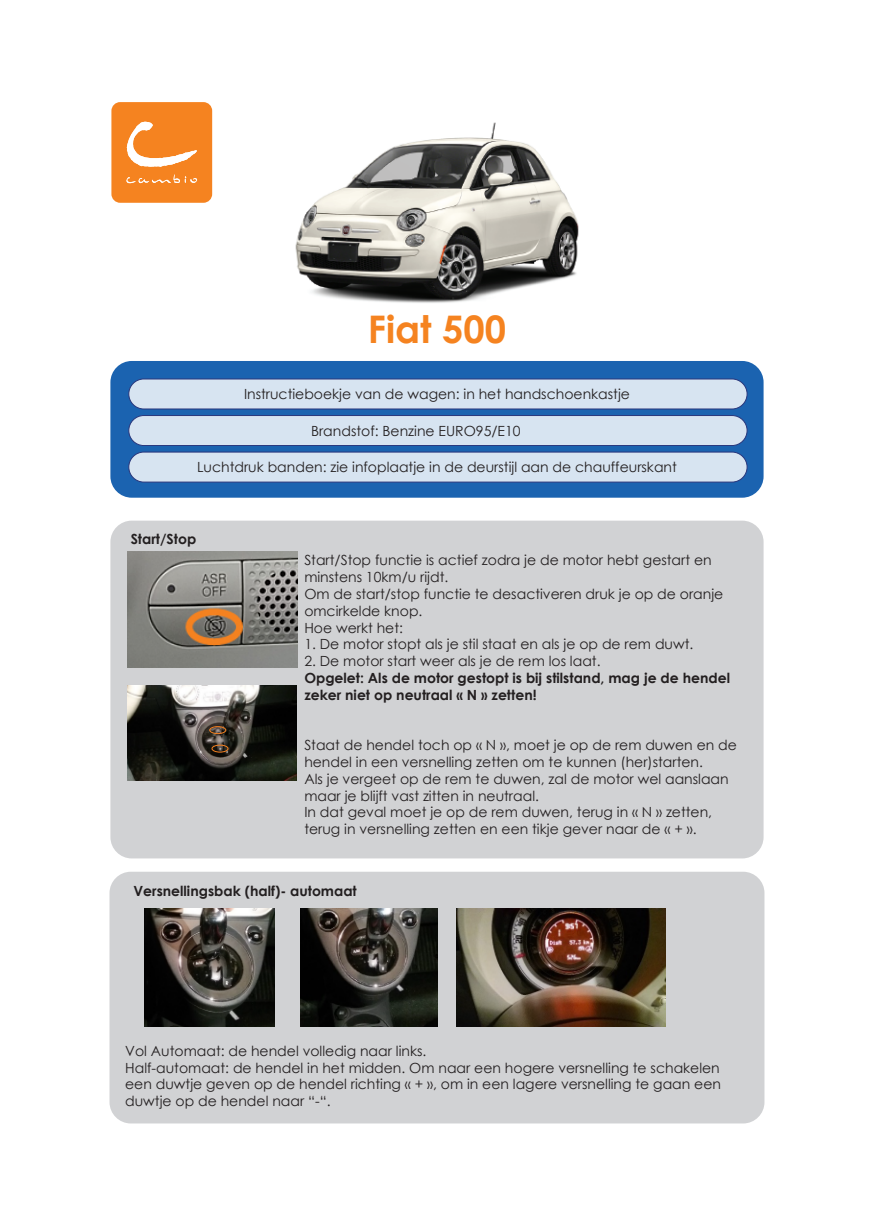
<style>
.page{position:relative;width:874px;height:1225px;background:#fff}
.page>*{position:absolute;margin:0;border:0;box-sizing:border-box;transform-origin:0 0}
.t1{font:700 38px "Century Gothic";color:#f58320}
.t2{font:14px/16.8px "Century Gothic";color:#231f20}
.t3{font:700 14px/16.8px "Century Gothic";color:#231f20}
</style>
<div class="page">
<div style="left:109px;top:871px;width:655px;height:252px;background:#d1d2d4;border-radius:21px"></div>
<img style="left:456px;top:909px;width:209px;height:117px">
<img style="left:301px;top:908px;width:136px;height:118px">
<div style="left:110px;top:520px;width:653px;height:338px;background:#d1d2d4;border-radius:21px"></div>
<img style="left:128px;top:551px;width:169px;height:116px">
<img style="left:144px;top:909px;width:130px;height:117px">
<img style="left:295px;top:122px;width:284px;height:181px">
<div style="left:110px;top:361px;width:653px;height:137px;background:#1b63b0;border-radius:21px"></div>
<div style="left:129px;top:379px;width:617px;height:30px;background:#d7e4f1;border-radius:15px"></div>
<div style="left:128px;top:379px;width:619px;height:30px;border:1px solid #2b2d71;border-radius:15px"></div>
<div style="left:129px;top:415px;width:617px;height:30px;background:#d7e4f1;border-radius:15px"></div>
<div style="left:128px;top:415px;width:619px;height:31px;border:1px solid #2b2d71;border-radius:15px"></div>
<div style="left:129px;top:452px;width:617px;height:30px;background:#d7e4f1;border-radius:15px"></div>
<div style="left:128px;top:452px;width:619px;height:30px;border:1px solid #2b2d71;border-radius:15px"></div>
<img style="left:127px;top:685px;width:169px;height:95px">
<div style="left:209px;top:726px;width:17px;height:8px;border:1px solid #f48121;border-radius:50%"></div>
<div style="left:211px;top:744px;width:17px;height:8px;border:1px solid #f48121;border-radius:50%"></div>
<div style="left:111px;top:102px;width:101px;height:101px;background:#f58320;border-radius:9px"></div>
<svg style="left:127px;top:122px;width:70px;height:45px"></svg>
<svg style="left:126px;top:174px;width:71px;height:9px"></svg>
<h1 class="t1" style="left:367px;top:300px;width:140px">Fiat 500</h1>
<p class="t2" style="left:244px;top:386px;width:387px">Instructieboekje van de wagen: in het handschoenkastje</p>
<p class="t2" style="left:311px;top:422px;width:211px">Brandstof: Benzine EURO95/E10</p>
<p class="t2" style="left:197px;top:458px;width:481px">Luchtdruk banden: zie infoplaatje in de deurstijl aan de chauffeurskant</p>
<p class="t3" style="left:131px;top:530px;width:67px">Start/Stop</p>
<p class="t2" style="left:304px;top:551px;width:420px">Start/Stop functie is actief zodra je de motor hebt gestart en minstens 10km/u rijdt.<br>Om de start/stop functie te desactiveren druk je op de oranje omcirkelde knop.<br>Hoe werkt het:</p>
<p class="t2" style="left:304px;top:635px;width:390px">1. De motor stopt als je stil staat en als je op de rem duwt.</p>
<p class="t2" style="left:304px;top:652px;width:297px">2. De motor start weer als je de rem los laat.</p>
<p class="t3" style="left:304px;top:669px;width:427px">Opgelet: Als de motor gestopt is bij stilstand, mag je de hendel zeker niet op neutraal « N » zetten!</p>
<p class="t2" style="left:304px;top:736px;width:434px">Staat de hendel toch op « N », moet je op de rem duwen en de hendel in een versnelling zetten om te kunnen (her)starten.<br>Als je vergeet op de rem te duwen, zal de motor wel aanslaan maar je blijft vast zitten in neutraal.<br>In dat geval moet je op de rem duwen, terug in « N » zetten, terug in versnelling zetten en een tikje gever naar de « + ».</p>
<p class="t3" style="left:133px;top:881px;width:225px">Versnellingsbak (half)- automaat</p>
<p class="t2" style="left:125px;top:1042px;width:597px">Vol Automaat: de hendel volledig naar links.<br>Half-automaat: de hendel in het midden. Om naar een hogere versnelling te schakelen een duwtje geven op de hendel richting « + », om in een lagere versnelling te gaan een duwtje op de hendel naar “-“.</p>
</div>
